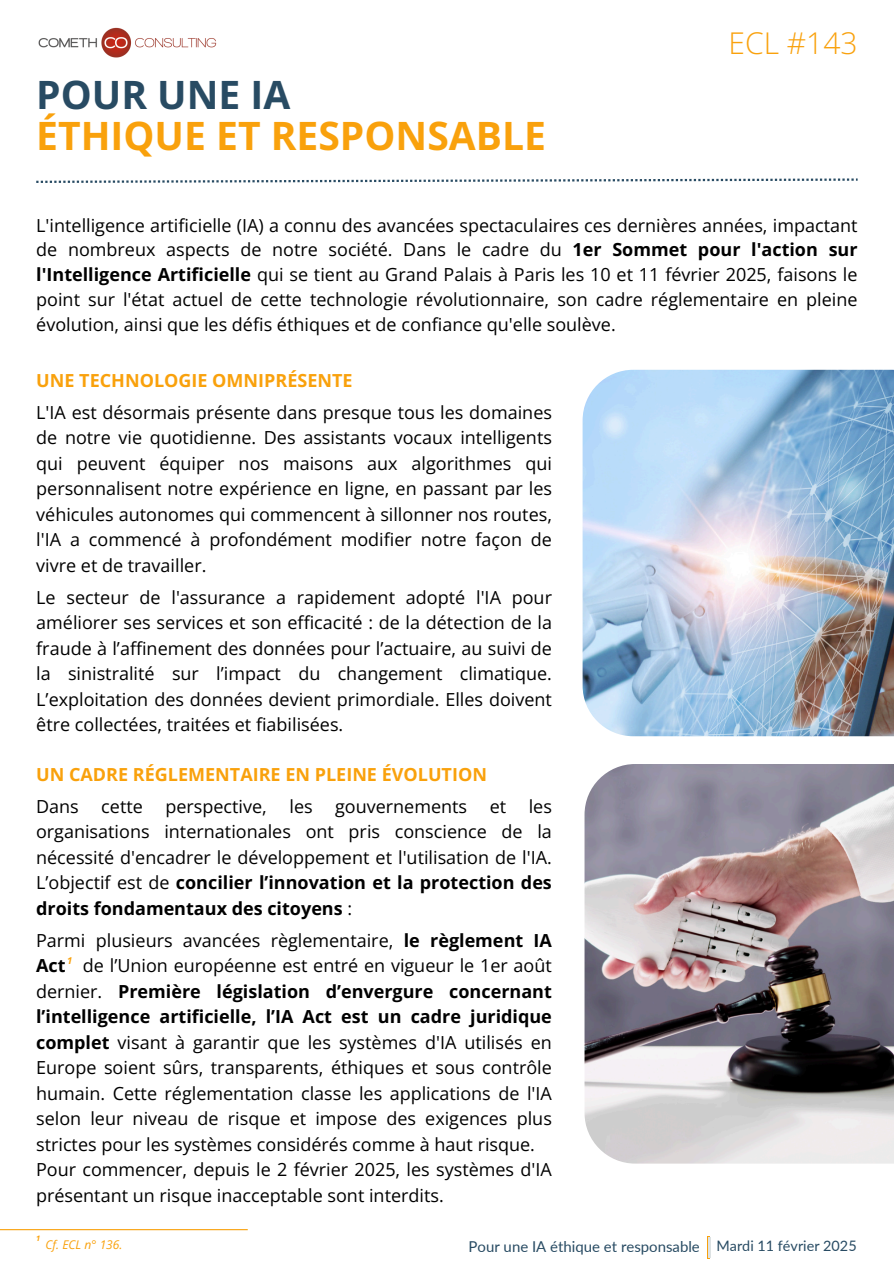
<style>
.page{position:relative;width:894px;height:1264px;background:#fff}
.page>*{position:absolute;margin:0;border:0;box-sizing:border-box;transform-origin:0 0}
.t1{font:700 39px/40.5px "Open Sans";color:#f9a10c}
.t2{font:300 30px "Open Sans";color:#f9a10c}
.t3{font:18px/25.5px "Open Sans";color:#000;text-align:justify}
.t4{font:700 18px "Open Sans";color:#f9a10c}
.t5{font:15px "Lato";color:#284b63}
.t6{font:14.4px "Lato";color:#284b63}
.t7{font:italic 12px "Open Sans";color:#f9a10c}
.t8{font:italic 700 9.45px "Open Sans";color:#f9a10c}
.t9{font:italic 700 7.5px "Open Sans";color:#f9a10c}
.s1{color:#284b63}
.s2{font-weight:700}
</style>
<div class="page">
<hr style="left:707px;top:1236px;width:2px;height:22px;background:#f9a10c">
<hr style="left:708px;top:1237px;width:2px;height:20px;background:#dde2e3">
<img style="left:38px;top:27px;width:179px;height:31px">
<svg style="left:36px;top:178px;width:821px;height:5px"></svg>
<img style="left:582px;top:370px;width:311px;height:366px">
<img style="left:584px;top:764px;width:309px;height:399px">
<hr style="left:0;top:1228px;width:248px;height:2px;background:#f9a10c">
<h4 class="t1" style="left:36px;top:74px;width:511px"><span class="s1">POUR UNE IA<br></span>ÉTHIQUE ET RESPONSABLE</h4>
<h4 class="t2" style="left:728px;top:22px;width:130px">ECL #143</h4>
<h1 class="t3" style="left:36px;top:212px;width:822px;line-height:24.8px">L'intelligence artificielle (IA) a connu des avancées spectaculaires ces dernières années, impactant de nombreux aspects de notre société. Dans le cadre du <span class="s2">1er Sommet pour l'action sur l'Intelligence Artificielle</span> qui se tient au Grand Palais à Paris les 10 et 11 février 2025, faisons le point sur l'état actuel de cette technologie révolutionnaire, son cadre réglementaire en pleine évolution, ainsi que les défis éthiques et de confiance qu'elle soulève.</h1>
<p class="t4" style="left:36px;top:368px;width:318px">UNE TECHNOLOGIE OMNIPRÉSENTE</p>
<p class="t3" style="left:36px;top:399px;width:517px">L'IA est désormais présente dans presque tous les domaines de notre vie quotidienne. Des assistants vocaux intelligents qui peuvent équiper nos maisons aux algorithmes qui personnalisent notre expérience en ligne, en passant par les véhicules autonomes qui commencent à sillonner nos routes, l'IA a commencé à profondément modifier notre façon de vivre et de travailler.</p>
<h2 class="t3" style="left:36px;top:584px;width:517px">Le secteur de l'assurance a rapidement adopté l'IA pour améliorer ses services et son efficacité : de la détection de la fraude à l’affinement des données pour l’actuaire, au suivi de la sinistralité sur l’impact du changement climatique.<br>L’exploitation des données devient primordiale. Elles doivent être collectées, traitées et fiabilisées.</h2>
<h4 class="t4" style="left:36px;top:762px;width:452px">UN CADRE RÉGLEMENTAIRE EN PLEINE ÉVOLUTION</h4>
<h4 class="t3" style="left:36px;top:793px;width:517px;text-indent:453px">et les organisations internationales ont pris conscience de la nécessité d'encadrer le développement et l'utilisation de l'IA.<br>L’objectif est de <span class="s2">concilier l’innovation et la protection des droits fondamentaux des citoyens</span> :</h4>
<h3 class="t3" style="left:36px;top:927px;width:517px;text-align:left">Parmi plusieurs avancées règlementaire, <span class="s2">le règlement IA Act</span> de l’Union européenne est entré en vigueur le 1er août dernier. <span class="s2">Première législation d’envergure concernant l’intelligence artificielle, l’IA Act est un cadre juridique complet</span> visant à garantir que les systèmes d'IA utilisés en Europe soient sûrs, transparents, éthiques et sous contrôle humain. Cette réglementation classe les applications de l'IA selon leur niveau de risque et impose des exigences plus strictes pour les systèmes considérés comme à haut risque.<br>Pour commencer, depuis le 2 février 2025, les systèmes d'IA présentant un risque inacceptable sont interdits.</h3>
<h4 class="t3" style="left:36px;top:793px;width:232px">Dans cette perspective,</h4>
<h4 class="t3" style="left:289px;top:793px;width:179px">les gouvernements</h4>
<p class="t8" style="left:67px;top:953px;width:7px">1</p>
<p class="t9" style="left:36px;top:1232px;width:6px">1</p>
<h4 class="t7" style="left:45px;top:1236px;width:78px">Cf. ECL n° 136.</h4>
<h3 class="t5" style="left:468px;top:1237px;width:233px">Pour une IA éthique et responsable</h3>
<p class="t6" style="left:716px;top:1236px;width:142px">Mardi 11 février 2025</p>
</div>
